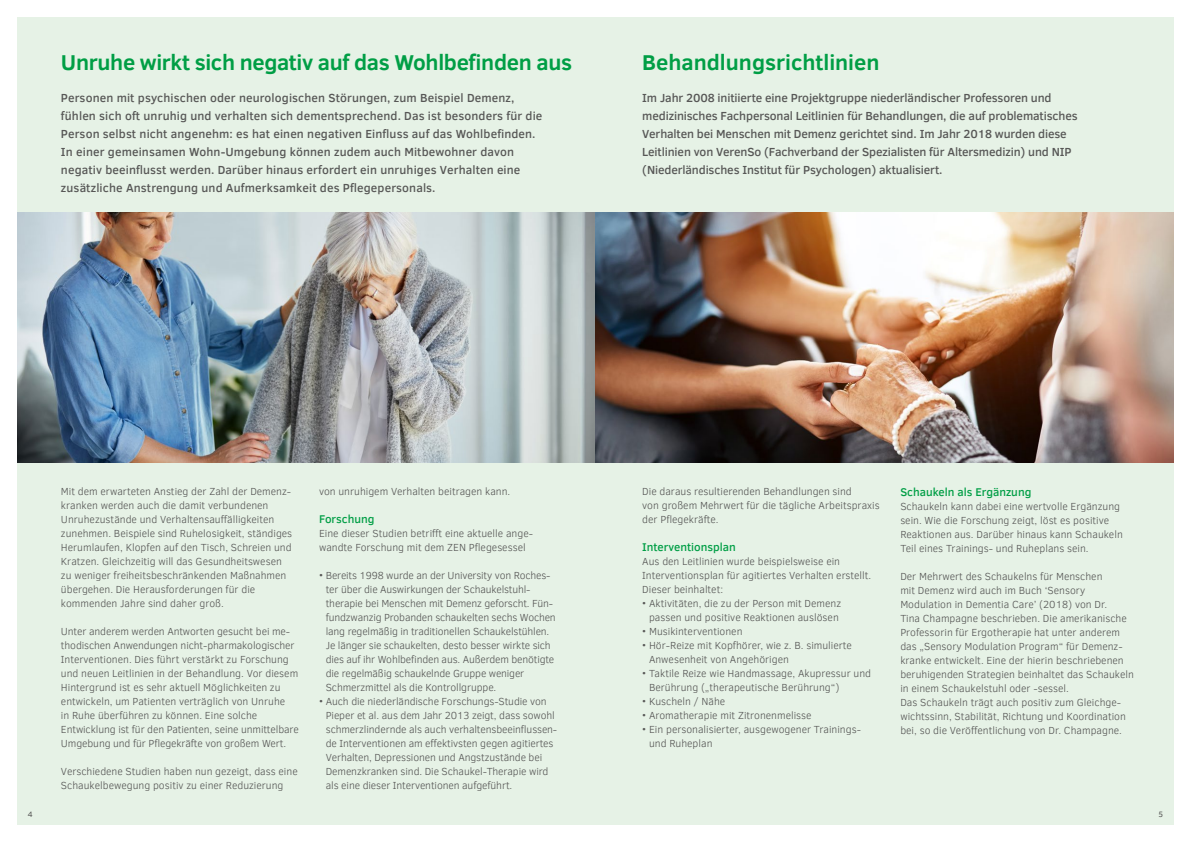
<style>
.page{position:relative;width:1191px;height:842px;background:#fff}
.page>*{position:absolute;margin:0;border:0;box-sizing:border-box;transform-origin:0 0}
.t1{font:700 22px "Clear Sans";letter-spacing:-.015em;color:#009e45}
.t2{font:500 12px/18px "Clear Sans";letter-spacing:.005em;color:#575756}
.t3{font:500 11.5px "Clear Sans";color:#009e45}
.t4{font:300 10.5px/14px "Clear Sans";color:#575756}
.t5{font:8px "Clear Sans";color:#575756}
</style>
<div class="page">
<div style="left:17px;top:17px;width:1157px;height:808px;background:#e6f2e6"></div>
<img style="left:17px;top:213px;width:1157px;height:249px">
<h1 class="t1" style="left:61px;top:46px;width:512px">Unruhe wirkt sich negativ auf das Wohlbefinden aus</h1>
<p class="t2" style="left:61px;top:89px;width:483px">Personen mit psychischen oder neurologischen Störungen, zum Beispiel Demenz, fühlen sich oft unruhig und verhalten sich dementsprechend. Das ist besonders für die Person selbst nicht angenehm: es hat einen negativen Einfluss auf das Wohlbefinden.<br>In einer gemeinsamen Wohn-Umgebung können zudem auch Mitbewohner davon negativ beeinflusst werden. Darüber hinaus erfordert ein unruhiges Verhalten eine zusätzliche Anstrengung und Aufmerksamkeit des Pflegepersonals.</p>
<h1 class="t1" style="left:642px;top:46px;width:239px">Behandlungsrichtlinien</h1>
<p class="t2" style="left:642px;top:89px;width:437px">Im Jahr 2008 initiierte eine Projektgruppe niederländischer Professoren und medizinisches Fachpersonal Leitlinien für Behandlungen, die auf problematisches Verhalten bei Menschen mit Demenz gerichtet sind. Im Jahr 2018 wurden diese Leitlinien von VerenSo (Fachverband der Spezialisten für Altersmedizin) und NIP (Niederländisches Institut für Psychologen) aktualisiert.</p>
<p class="t4" style="left:61px;top:485px;width:233px">Mit dem erwarteten Anstieg der Zahl der Demenz&shy;kranken werden auch die damit verbundenen Unruhezustände und Verhaltensauffälligkeiten zunehmen. Beispiele sind Ruhelosigkeit, ständiges Herumlaufen, Klopfen auf den Tisch, Schreien und Kratzen. Gleichzeitig will das Gesundheitswesen zu weniger freiheitsbeschränkenden Maßnahmen übergehen. Die Herausforderungen für die kommenden Jahre sind daher groß.</p>
<p class="t4" style="left:61px;top:625px;width:239px">Unter anderem werden Antworten gesucht bei me&shy;thodischen Anwendungen nicht-pharmakologischer Interventionen. Dies führt verstärkt zu Forschung und neuen Leitlinien in der Behandlung. Vor diesem Hintergrund ist es sehr aktuell Möglichkeiten zu entwickeln, um Patienten verträglich von Unruhe<br>in Ruhe überführen zu können. Eine solche Entwicklung ist für den Patienten, seine unmittelbare Umgebung und für Pflegekräfte von großem Wert.</p>
<p class="t4" style="left:61px;top:764px;width:238px">Verschiedene Studien haben nun gezeigt, dass eine<br>Schaukelbewegung positiv zu einer Reduzierung</p>
<p class="t4" style="left:319px;top:484px;width:193px">von unruhigem Verhalten beitragen kann.</p>
<p class="t3" style="left:319px;top:511px;width:57px">Forschung</p>
<p class="t4" style="left:319px;top:527px;width:216px">Eine dieser Studien betrifft eine aktuelle ange&shy;wandte Forschung mit dem ZEN Pflegesessel</p>
<p class="t4" style="left:326px;top:569px;width:231px;text-indent:-7px">• Bereits 1998 wurde an der University von Roches&shy;ter über die Auswirkungen der Schaukelstuhl&shy;therapie bei Menschen mit Demenz geforscht. Fün&shy;fundzwanzig Probanden schaukelten sechs Wochen lang regelmäßig in traditionellen Schaukelstühlen.<br>Je länger sie schaukelten, desto besser wirkte sich dies auf ihr Wohlbefinden aus. Außerdem benötigte die regelmäßig schaukelnde Gruppe weniger Schmerzmittel als die Kontrollgruppe.</p>
<p class="t4" style="left:326px;top:694px;width:233px;text-indent:-7px">• Auch die niederländische Forschungs-Studie von Pieper et al. aus dem Jahr 2013 zeigt, dass sowohl schmerzlindernde als auch verhaltensbeeinflussen&shy;de Interventionen am effektivsten gegen agitiertes Verhalten, Depressionen und Angstzustände bei Demenzkranken sind. Die Schaukel-Therapie wird als eine dieser Interventionen aufgeführt.</p>
<p class="t4" style="left:642px;top:485px;width:239px">Die daraus resultierenden Behandlungen sind<br>von großem Mehrwert für die tägliche Arbeitspraxis der Pflegekräfte.</p>
<p class="t3" style="left:642px;top:539px;width:95px">Interventionsplan</p>
<p class="t4" style="left:642px;top:555px;width:230px">Aus den Leitlinien wurde beispielsweise ein<br>Interventionsplan für agitiertes Verhalten erstellt.<br>Dieser beinhaltet:</p>
<p class="t4" style="left:642px;top:597px;width:200px;text-align:center">• Aktivitäten, die zu der Person mit Demenz passen und positive Reaktionen auslösen</p>
<p class="t4" style="left:642px;top:625px;width:102px">• Musikinterventionen</p>
<p class="t4" style="left:649px;top:639px;width:204px;text-indent:-7px">• Hör-Reize mit Kopfhörer, wie z. B. simulierte<br>Anwesenheit von Angehörigen</p>
<p class="t4" style="left:649px;top:667px;width:223px;text-indent:-7px">• Taktile Reize wie Handmassage, Akupressur und<br>Berührung („therapeutische Berührung“)</p>
<p class="t4" style="left:642px;top:694px;width:84px">• Kuscheln / Nähe</p>
<p class="t4" style="left:642px;top:708px;width:171px">• Aromatherapie mit Zitronenmelisse</p>
<p class="t4" style="left:649px;top:722px;width:212px;text-indent:-7px">• Ein personalisierter, ausgewogener Trainings&shy;und Ruheplan</p>
<p class="t3" style="left:900px;top:484px;width:133px">Schaukeln als Ergänzung</p>
<p class="t4" style="left:900px;top:499px;width:224px">Schaukeln kann dabei eine wertvolle Ergänzung sein. Wie die Forschung zeigt, löst es positive Reaktionen aus. Darüber hinaus kann Schaukeln Teil eines Trainings- und Ruheplans sein.</p>
<p class="t4" style="left:900px;top:569px;width:235px">Der Mehrwert des Schaukelns für Menschen<br>mit Demenz wird auch im Buch ‘Sensory Modulation in Dementia Care’ (2018) von Dr.<br>Tina Champagne beschrieben. Die amerikanische Professorin für Ergotherapie hat unter anderem das „Sensory Modulation Program“ für Demenz&shy;kranke entwickelt. Eine der hierin beschriebenen beruhigenden Strategien beinhaltet das Schaukeln in einem Schaukelstuhl oder -sessel.<br>Das Schaukeln trägt auch positiv zum Gleichge&shy;wichtssinn, Stabilität, Richtung und Koordination bei, so die Veröffentlichung von Dr. Champagne.</p>
<p class="t5" style="left:28px;top:809px;width:6px">4</p>
<p class="t5" style="left:1158px;top:809px;width:6px">5</p>
</div>
